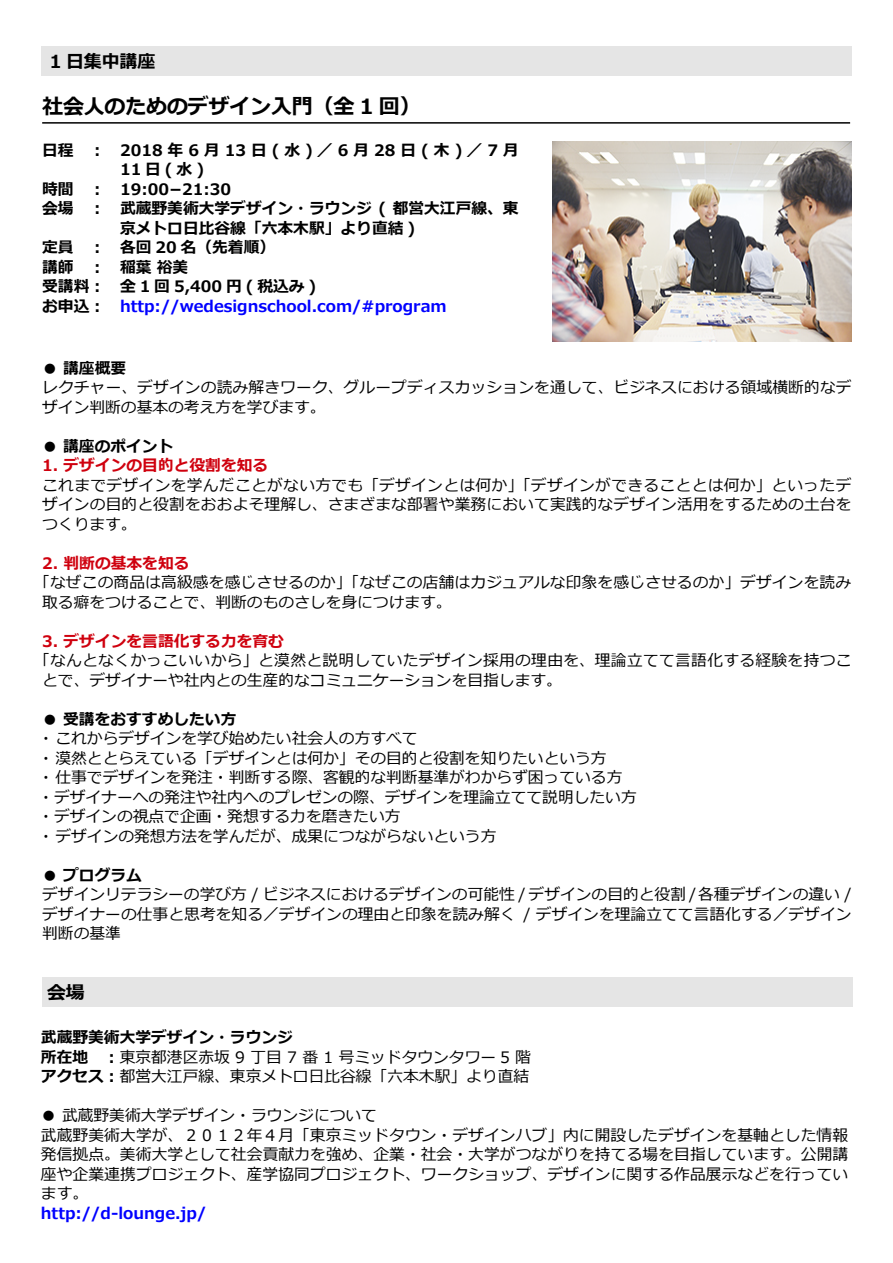
<style>
.page{position:relative;width:893px;height:1263px;background:#fff}
.page>*{position:absolute;margin:0;border:0;box-sizing:border-box;transform-origin:0 0}
.t1{font:700 21px "Meiryo";letter-spacing:-.01em;color:#000}
.t2{font:700 18px "Meiryo";letter-spacing:-.01em;color:#000}
.t3{font:700 18px "Meiryo";letter-spacing:-.01em;color:#000;scale:1.05 1}
.t4{font:15.75px/19.5px "Meiryo";color:#000}
.t5{font:700 15.75px/19.5px "Meiryo";color:#000}
.t6{font:15.75px/19.5px "Meiryo";letter-spacing:.02em;color:#000}
.t7{font:700 15.75px "Meiryo";color:#00f}
.t8{font:700 15.75px "Meiryo";color:#cf000e}
.s1{font-weight:700}
</style>
<div class="page">
<img style="left:553px;top:142px;width:298px;height:199px">
<hr style="left:42px;top:122px;width:808px;height:2px;background:#000">
<div style="left:41px;top:47px;width:810px;height:29px;background:#e5e5e5"></div>
<div style="left:42px;top:978px;width:811px;height:29px;background:#e5e5e5"></div>
<p class="t2" style="left:50px;top:48px;width:107px">1 日集中講座</p>
<h1 class="t1" style="left:42px;top:92px;width:380px">社会人のためのデザイン入門（全 1 回）</h1>
<p class="t5" style="left:42px;top:141px;width:65px">日程　：</p>
<p class="t5" style="left:42px;top:180px;width:65px">時間　：会場　：</p>
<p class="t5" style="left:42px;top:239px;width:65px;text-align:justify">定員　：講師　：受講料：お申込：</p>
<p class="t5" style="left:120px;top:141px;width:400px">2018年6月13日(水)／ 6月28日(木)／ 7月<br>11日(水)<br>19:00−21:30<br>武蔵野美術大学デザイン・ラウンジ ( 都営大江戸線、東京メトロ日比谷線「六本木駅」より直結 )<br>各回 20 名（先着順）<br>稲葉 裕美<br>全1回5,400円(税込み)</p>
<p class="t7" style="left:120px;top:295px;width:328px">http://wedesignschool.com/#program</p>
<p class="t5" style="left:42px;top:359px;width:85px">● 講座概要</p>
<p class="t4" style="left:42px;top:378px;width:811px">レクチャー、デザインの読み解きワーク、グループディスカッションを通して、ビジネスにおける領域横断的なデザイン判断の基本の考え方を学びます。</p>
<p class="t5" style="left:42px;top:437px;width:133px">● 講座のポイント</p>
<p class="t8" style="left:42px;top:454px;width:228px">1. デザインの目的と役割を知る</p>
<p class="t4" style="left:42px;top:476px;width:811px;text-align:justify">これまでデザインを学んだことがない方でも「デザインとは何か」「デザインができることとは何か」といったデザインの目的と役割をおおよそ理解し、さまざまな部署や業務において実践的なデザイン活用をするための土台をつくります。</p>
<p class="t8" style="left:42px;top:552px;width:149px">2. 判断の基本を知る</p>
<p class="t4" style="left:42px;top:573px;width:810px;text-indent:-8px">「なぜこの商品は高級感を感じさせるのか」「なぜこの店舗はカジュアルな印象を感じさせるのか」デザインを読み取る癖をつけることで、判断のものさしを身につけます。</p>
<p class="t8" style="left:42px;top:630px;width:243px">3. デザインを言語化する力を育む</p>
<p class="t6" style="left:42px;top:651px;width:811px;text-indent:-8px">「なんとなくかっこいいから」と漠然と説明していたデザイン採用の理由を、理論立てて言語化する経験を持つことで、デザイナーや社内との生産的なコミュニケーションを目指します。</p>
<p class="t5" style="left:42px;top:710px;width:196px">● 受講をおすすめしたい方</p>
<p class="t4" style="left:38px;top:729px;width:600px">・ これからデザインを学び始めたい社会人の方すべて<br>・ 漠然ととらえている「デザインとは何か」その目的と役割を知りたいという方<br>・ 仕事でデザインを発注・判断する際、客観的な判断基準がわからず困っている方・デザイナーへの発注や社内へのプレゼンの際、デザインを理論立てて説明したい方・デザインの視点で企画・発想する力を磨きたい方<br>・ デザインの発想方法を学んだが、成果につながらないという方</p>
<p class="t5" style="left:42px;top:866px;width:101px">● プログラム</p>
<p class="t4" style="left:42px;top:885px;width:811px;text-align:justify">デザインリテラシーの学び方 / ビジネスにおけるデザインの可能性 / デザインの目的と役割 /各種デザインの違い /デザイナーの仕事と思考を知る／デザインの理由と印象を読み解く / デザインを理論立てて言語化する／デザイン判断の基準</p>
<p class="t3" style="left:47px;top:980px;width:37px">会場</p>
<p class="t4" style="left:41px;top:1028px;width:492px"><span class="s1">武蔵野美術大学デザイン・ラウンジ<br>所在地　：</span>東京都港区赤坂 9 丁目 7 番 1 号ミッドタウンタワー 5 階<span class="s1">アクセス：</span>都営大江戸線、東京メトロ日比谷線「六本木駅」より直結</p>
<p class="t4" style="left:41px;top:1106px;width:809px">● 武蔵野美術大学デザイン・ラウンジについて<br>武蔵野美術大学が、２０１２年４月「東京ミッドタウン・デザインハブ」内に開設したデザインを基軸とした情報発信拠点。美術大学として社会貢献力を強め、企業・社会・大学がつながりを持てる場を目指しています。公開講座や企業連携プロジェクト、産学協同プロジェクト、ワークショップ、デザインに関する作品展示などを行っています。</p>
<p class="t7" style="left:41px;top:1202px;width:167px">http://d-lounge.jp/</p>
</div>
